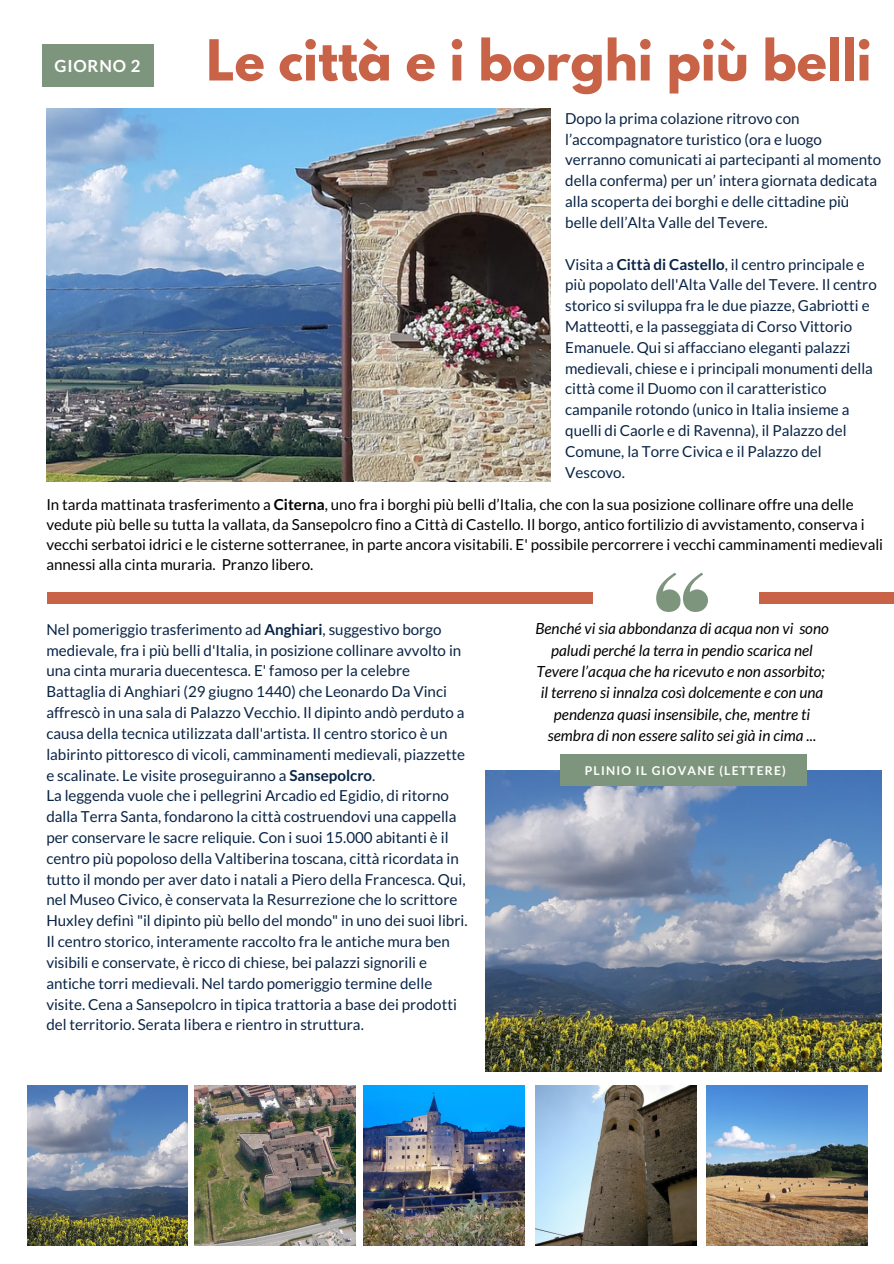
<style>
.page{position:relative;width:894px;height:1264px;background:#fff}
.page>*{position:absolute;margin:0;border:0;box-sizing:border-box;transform-origin:0 0}
.t1{font:700 50.1px "League Spartan";color:#c96348}
.t2{font:700 16.65px "Lato";letter-spacing:.05em;color:#fff}
.t3{font:italic 15.3px/21.5px "Lato";color:#000;text-align:center}
.t4{font:15.15px/20.9px "Lato";color:#092445}
.t5{font:15.15px/20.2px "Lato";color:#000}
.t6{font:700 12.15px "Lato";letter-spacing:.1em;color:#fff}
.s1{font-weight:700}
</style>
<div class="page">
<img style="left:46px;top:109px;width:504px;height:373px">
<div style="left:48px;top:592px;width:545px;height:11px;background:#c96348"></div>
<div style="left:42px;top:44px;width:111px;height:43px;background:#7d957d"></div>
<svg style="left:656px;top:572px;width:51px;height:40px"></svg>
<img style="left:485px;top:770px;width:396px;height:301px">
<div style="left:560px;top:754px;width:246px;height:32px;background:#7d957d"></div>
<img style="left:27px;top:1085px;width:161px;height:160px">
<img style="left:364px;top:1085px;width:160px;height:160px">
<img style="left:536px;top:1085px;width:160px;height:160px">
<img style="left:706px;top:1085px;width:160px;height:160px">
<img style="left:195px;top:1085px;width:160px;height:160px">
<div style="left:758px;top:592px;width:135px;height:11px;background:#c96348"></div>
<p class="t1" style="left:206px;top:35px;width:666px">Le città e i borghi più belli</p>
<p class="t4" style="left:565px;top:107px;width:317px">Dopo la prima colazione ritrovo con l’accompagnatore turistico (ora e luogo verranno comunicati ai partecipanti al momento della conferma) per un’ intera giornata dedicata alla scoperta dei borghi e delle cittadine più belle dell’Alta Valle del Tevere.</p>
<p class="t4" style="left:565px;top:253px;width:313px">Visita a <span class="s1">Città di Castello</span>, il centro principale e più popolato dell'Alta Valle del Tevere. Il centro storico si sviluppa fra le due piazze, Gabriotti e Matteotti, e la passeggiata di Corso Vittorio Emanuele. Qui si affacciano eleganti palazzi medievali, chiese e i principali monumenti della città come il Duomo con il caratteristico campanile rotondo (unico in Italia insieme a quelli di Caorle e di Ravenna), il Palazzo del Comune, la Torre Civica e il Palazzo del Vescovo.</p>
<p class="t5" style="left:46px;top:493px;width:838px">In tarda mattinata trasferimento a <span class="s1">Citerna</span>, uno fra i borghi più belli d’Italia, che con la sua posizione collinare offre una delle vedute più belle su tutta la vallata, da Sansepolcro fino a Città di Castello. Il borgo, antico fortilizio di avvistamento, conserva i vecchi serbatoi idrici e le cisterne sotterranee, in parte ancora visitabili. E' possibile percorrere i vecchi camminamenti medievali annessi alla cinta muraria. Pranzo libero.</p>
<p class="t2" style="left:54px;top:56px;width:88px">GIORNO 2</p>
<p class="t4" style="left:46px;top:618px;width:420px">Nel pomeriggio trasferimento ad <span class="s1">Anghiari</span>, suggestivo borgo medievale, fra i più belli d'Italia, in posizione collinare avvolto in una cinta muraria duecentesca. E' famoso per la celebre Battaglia di Anghiari (29 giugno 1440) che Leonardo Da Vinci affrescò in una sala di Palazzo Vecchio. Il dipinto andò perduto a causa della tecnica utilizzata dall'artista. Il centro storico è un labirinto pittoresco di vicoli, camminamenti medievali, piazzette e scalinate. Le visite proseguiranno a <span class="s1">Sansepolcro</span>.</p>
<p class="t4" style="left:46px;top:785px;width:422px">La leggenda vuole che i pellegrini Arcadio ed Egidio, di ritorno dalla Terra Santa, fondarono la città costruendovi una cappella per conservare le sacre reliquie. Con i suoi 15.000 abitanti è il centro più popoloso della Valtiberina toscana, città ricordata in tutto il mondo per aver dato i natali a Piero della Francesca. Qui, nel Museo Civico, è conservata la Resurrezione che lo scrittore Huxley definì "il dipinto più bello del mondo" in uno dei suoi libri.<br>Il centro storico, interamente raccolto fra le antiche mura ben visibili e conservate, è ricco di chiese, bei palazzi signorili e antiche torri medievali. Nel tardo pomeriggio termine delle visite. Cena a Sansepolcro in tipica trattoria a base dei prodotti del territorio. Serata libera e rientro in struttura.</p>
<p class="t3" style="left:535px;top:617px;width:295px">Benché vi sia abbondanza di acqua non vi sono paludi perché la terra in pendio scarica nel<br>Tevere l’acqua che ha ricevuto e non assorbito;</p>
<p class="t3" style="left:540px;top:681px;width:284px">il terreno si innalza così dolcemente e con una pendenza quasi insensibile, che, mentre ti sembra di non essere salito sei già in cima ...</p>
<p class="t6" style="left:584px;top:762px;width:202px">PLINIO IL GIOVANE (LETTERE)</p>
</div>
